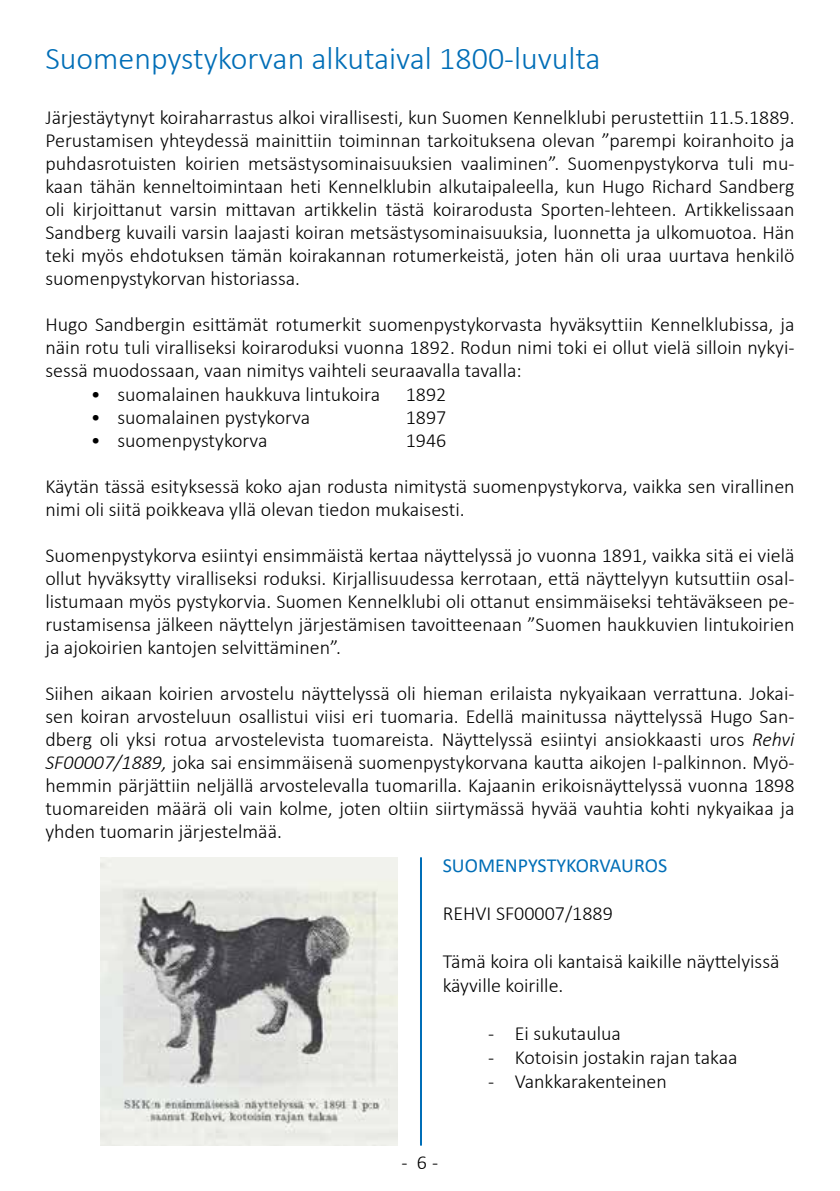
<style>
.page{position:relative;width:840px;height:1191px;background:#fff}
.page>*{position:absolute;margin:0;border:0;box-sizing:border-box;transform-origin:0 0}
.t1{font:300 32px "Calibri";color:#006eb7}
.t2{font:300 20px/23px "Calibri";color:#000;text-align:justify}
.t3{font:20px "Calibri";color:#006eb7}
.s1{font-style:italic}
</style>
<div class="page">
<img style="left:101px;top:857px;width:296px;height:288px">
<hr style="left:420px;top:857px;width:2px;height:288px;background:#006eb7">
<h1 class="t1" style="left:45px;top:39px;width:556px">Suomenpystykorvan alkutaival 1800-luvulta</h1>
<p class="t2" style="left:45px;top:106px;width:750px">Järjestäytynyt koiraharrastus alkoi virallisesti, kun Suomen Kennelklubi perustettiin 11.5.1889.<br>Perustamisen yhteydessä mainittiin toiminnan tarkoituksena olevan ”parempi koiranhoito ja puhdasrotuisten koirien metsästysominaisuuksien vaaliminen”. Suomenpystykorva tuli mu&shy;kaan tähän kenneltoimintaan heti Kennelklubin alkutaipaleella, kun Hugo Richard Sandberg oli kirjoittanut varsin mittavan artikkelin tästä koirarodusta Sporten-lehteen. Artikkelissaan Sandberg kuvaili varsin laajasti koiran metsästysominaisuuksia, luonnetta ja ulkomuotoa. Hän teki myös ehdotuksen tämän koirakannan rotumerkeistä, joten hän oli uraa uurtava henkilö suomenpystykorvan historiassa.</p>
<p class="t2" style="left:45px;top:313px;width:750px">Hugo Sandbergin esittämät rotumerkit suomenpystykorvasta hyväksyttiin Kennelklubissa, ja näin rotu tuli viralliseksi koiraroduksi vuonna 1892. Rodun nimi toki ei ollut vielä silloin nykyi&shy;sessä muodossaan, vaan nimitys vaihteli seuraavalla tavalla:</p>
<p class="t2" style="left:91px;top:382px;width:291px">• suomalainen haukkuva lintukoira</p>
<p class="t2" style="left:405px;top:382px;width:42px">1892</p>
<p class="t2" style="left:91px;top:405px;width:221px">• suomalainen pystykorva</p>
<p class="t2" style="left:405px;top:405px;width:42px">1897</p>
<p class="t2" style="left:91px;top:428px;width:178px">• suomenpystykorva</p>
<p class="t2" style="left:405px;top:428px;width:42px">1946</p>
<p class="t2" style="left:45px;top:474px;width:750px">Käytän tässä esityksessä koko ajan rodusta nimitystä suomenpystykorva, vaikka sen virallinen nimi oli siitä poikkeava yllä olevan tiedon mukaisesti.</p>
<p class="t2" style="left:45px;top:543px;width:750px">Suomenpystykorva esiintyi ensimmäistä kertaa näyttelyssä jo vuonna 1891, vaikka sitä ei vielä ollut hyväksytty viralliseksi roduksi. Kirjallisuudessa kerrotaan, että näyttelyyn kutsuttiin osal&shy;listumaan myös pystykorvia. Suomen Kennelklubi oli ottanut ensimmäiseksi tehtäväkseen pe&shy;rustamisensa jälkeen näyttelyn järjestämisen tavoitteenaan ”Suomen haukkuvien lintukoirien ja ajokoirien kantojen selvittäminen”.</p>
<p class="t2" style="left:45px;top:681px;width:750px">Siihen aikaan koirien arvostelu näyttelyssä oli hieman erilaista nykyaikaan verrattuna. Jokai&shy;sen koiran arvosteluun osallistui viisi eri tuomaria. Edellä mainitussa näyttelyssä Hugo San&shy;dberg oli yksi rotua arvostelevista tuomareista. Näyttelyssä esiintyi ansiokkaasti uros <span class="s1">Rehvi SF00007/1889,</span> joka sai ensimmäisenä suomenpystykorvana kautta aikojen I-palkinnon. Myö&shy;hemmin pärjättiin neljällä arvostelevalla tuomarilla. Kajaanin erikoisnäyttelyssä vuonna 1898 tuomareiden määrä oli vain kolme, joten oltiin siirtymässä hyvää vauhtia kohti nykyaikaa ja yhden tuomarin järjestelmää.</p>
<p class="t3" style="left:442px;top:851px;width:226px">SUOMENPYSTYKORVAUROS</p>
<p class="t2" style="left:442px;top:902px;width:172px">REHVI SF00007/1889</p>
<p class="t2" style="left:442px;top:949px;width:338px;line-height:24px">Tämä koira oli kantaisä kaikille näyttelyissä käyville koirille.</p>
<p class="t2" style="left:488px;top:1022px;width:134px">- Ei sukutaulua</p>
<p class="t2" style="left:488px;top:1046px;width:251px">- Kotoisin jostakin rajan takaa</p>
<p class="t2" style="left:488px;top:1070px;width:180px">- Vankkarakenteinen</p>
<p class="t2" style="left:401px;top:1150px;width:38px">- 6 -</p>
</div>
